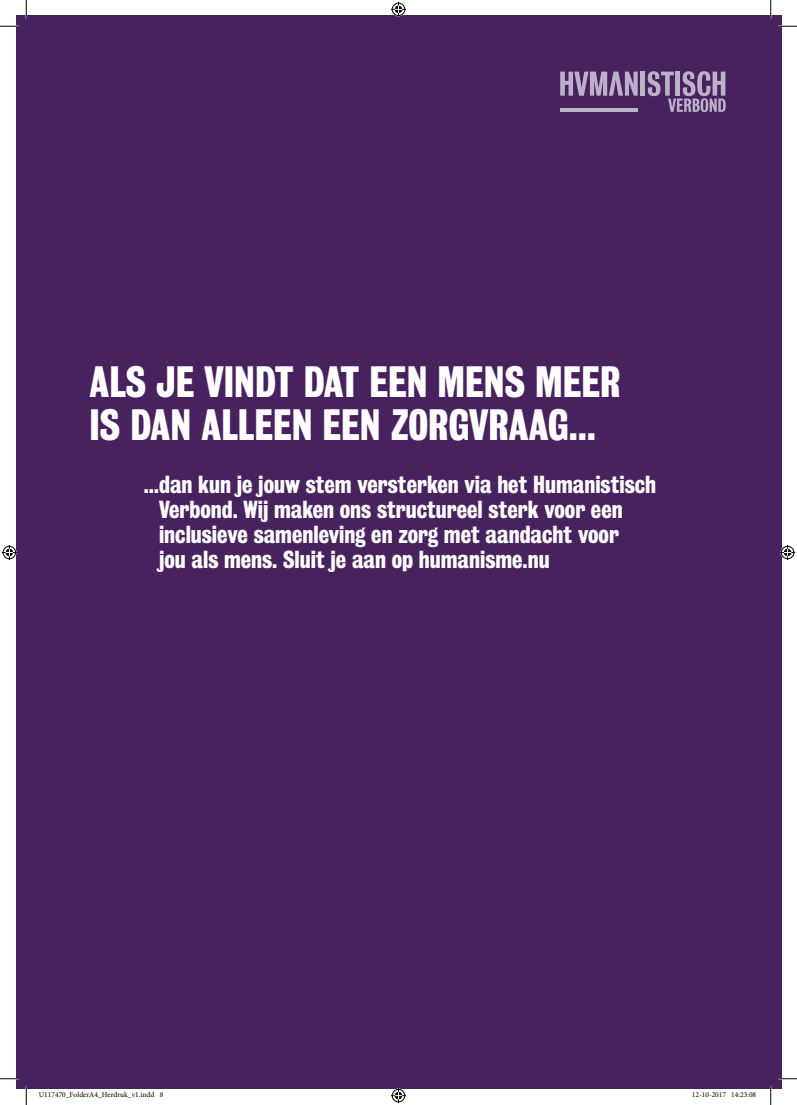
<style>
.page{position:relative;width:797px;height:1105px;background:#fff}
.page>*{position:absolute;margin:0;border:0;box-sizing:border-box;transform-origin:0 0}
.t1{font:40px/42.5px "Bureau Grotesque Three Seven";color:#fff}
.t2{font:22.5px/25px "Bureau Grotesque Three Seven";color:#fff}
.t3{font:7.5px "Minion Pro";color:#000}
</style>
<div class="page">
<div style="left:16px;top:16px;width:765px;height:1073px;background:#48215f"></div>
<div style="left:640px;top:72px;width:5px;height:24px;background:#bbb1c9"></div>
<svg style="left:647px;top:71px;width:78px;height:41px"></svg>
<svg style="left:560px;top:72px;width:77px;height:24px"></svg>
<hr style="left:560px;top:108px;width:77px;height:4px;background:#bbb1c9">
<svg style="left:0;top:25px;width:19px;height:2px"></svg>
<svg style="left:778px;top:25px;width:19px;height:2px"></svg>
<svg style="left:0;top:1078px;width:19px;height:1px"></svg>
<svg style="left:778px;top:1078px;width:19px;height:1px"></svg>
<svg style="left:25px;top:0;width:2px;height:19px"></svg>
<svg style="left:25px;top:1086px;width:2px;height:19px"></svg>
<svg style="left:770px;top:0;width:1px;height:19px"></svg>
<svg style="left:770px;top:1086px;width:1px;height:19px"></svg>
<svg style="left:391px;top:2px;width:15px;height:15px"></svg>
<svg style="left:391px;top:1088px;width:15px;height:15px"></svg>
<svg style="left:2px;top:545px;width:15px;height:15px"></svg>
<svg style="left:780px;top:545px;width:15px;height:15px"></svg>
<h1 class="t1" style="left:89px;top:361px;width:532px">ALS JE VINDT DAT EEN MENS MEER<br>IS DAN ALLEEN EEN ZORGVRAAG…</h1>
<p class="t2" style="left:159px;top:472px;width:498px;text-indent:-15px">…dan kun je jouw stem versterken via het Humanistisch Verbond. Wij maken ons structureel sterk voor een inclusieve samenleving en zorg met aandacht voor<br>jou als mens. Sluit je aan op humanisme.nu</p>
<p class="t3" style="left:39px;top:1090px;width:126px">U117470_FolderA4_Herdruk_v1.indd 8</p>
<p class="t3" style="left:692px;top:1090px;width:66px">12-10-2017 14:23:08</p>
</div>
